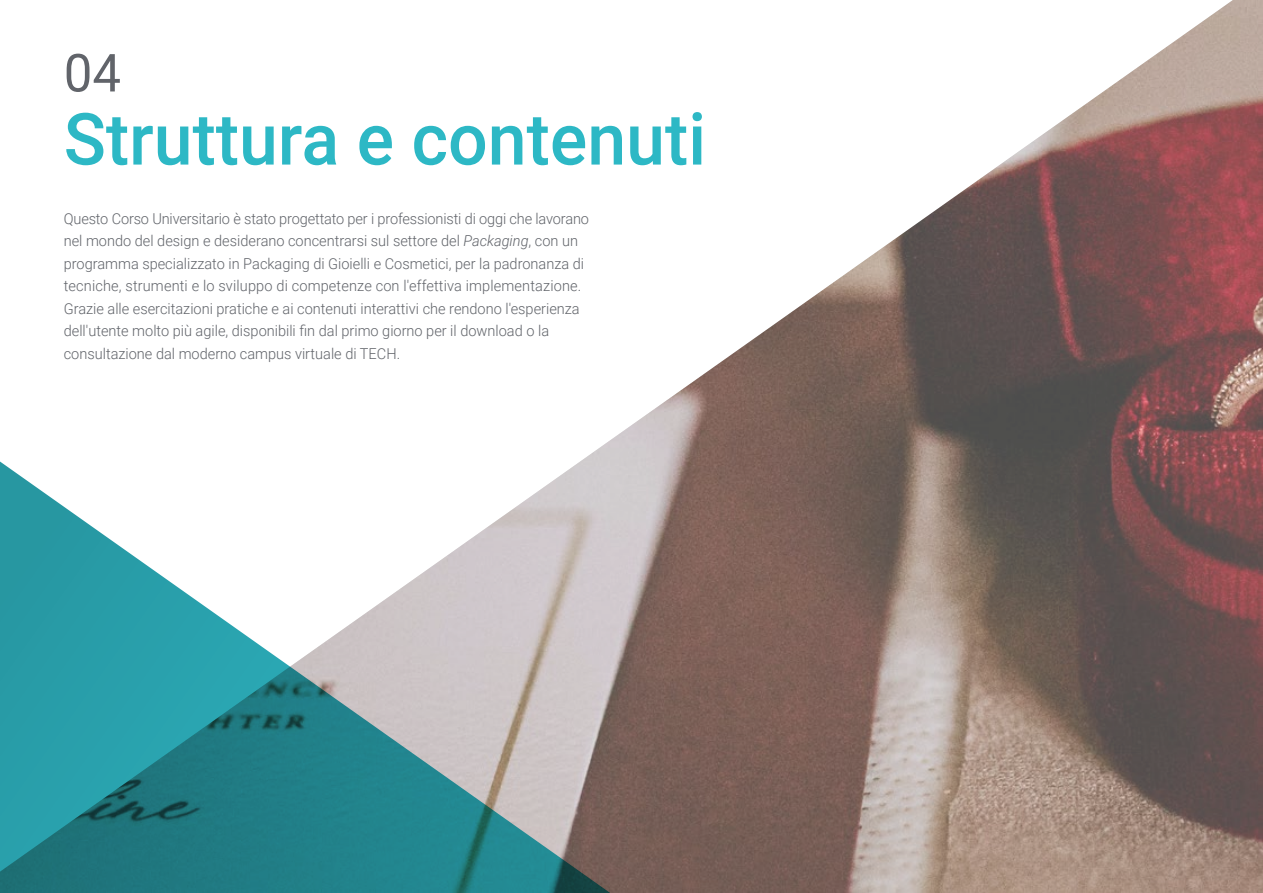
<style>
.page{position:relative;width:1263px;height:893px;background:#fff}
.page>*{position:absolute;margin:0;border:0;box-sizing:border-box;transform-origin:0 0}
.t1{font:500 72px "Roboto";color:#2db8c5}
.t2{font:52.5px "Roboto";color:#61646a}
.t3{font:300 15px/22.5px "Roboto";color:#61646a}
.s1{font-style:italic}
</style>
<div class="page">
<img style="left:602px;top:0;width:661px;height:893px">
<svg style="left:0;top:446px;width:640px;height:447px"></svg>
<h2 class="t2" style="left:64px;top:36px;width:59px">04</h2>
<h1 class="t1" style="left:64px;top:89px;width:644px">Struttura e contenuti</h1>
<p class="t3" style="left:64px;top:207px;width:527px">Questo Corso Universitario è stato progettato per i professionisti di oggi che lavorano nel mondo del design e desiderano concentrarsi sul settore del <span class="s1">Packaging</span>, con un programma specializzato in Packaging di Gioielli e Cosmetici, per la padronanza di tecniche, strumenti e lo sviluppo di competenze con l'effettiva implementazione.<br>Grazie alle esercitazioni pratiche e ai contenuti interattivi che rendono l'esperienza dell'utente molto più agile, disponibili fin dal primo giorno per il download o la consultazione dal moderno campus virtuale di TECH.</p>
</div>
